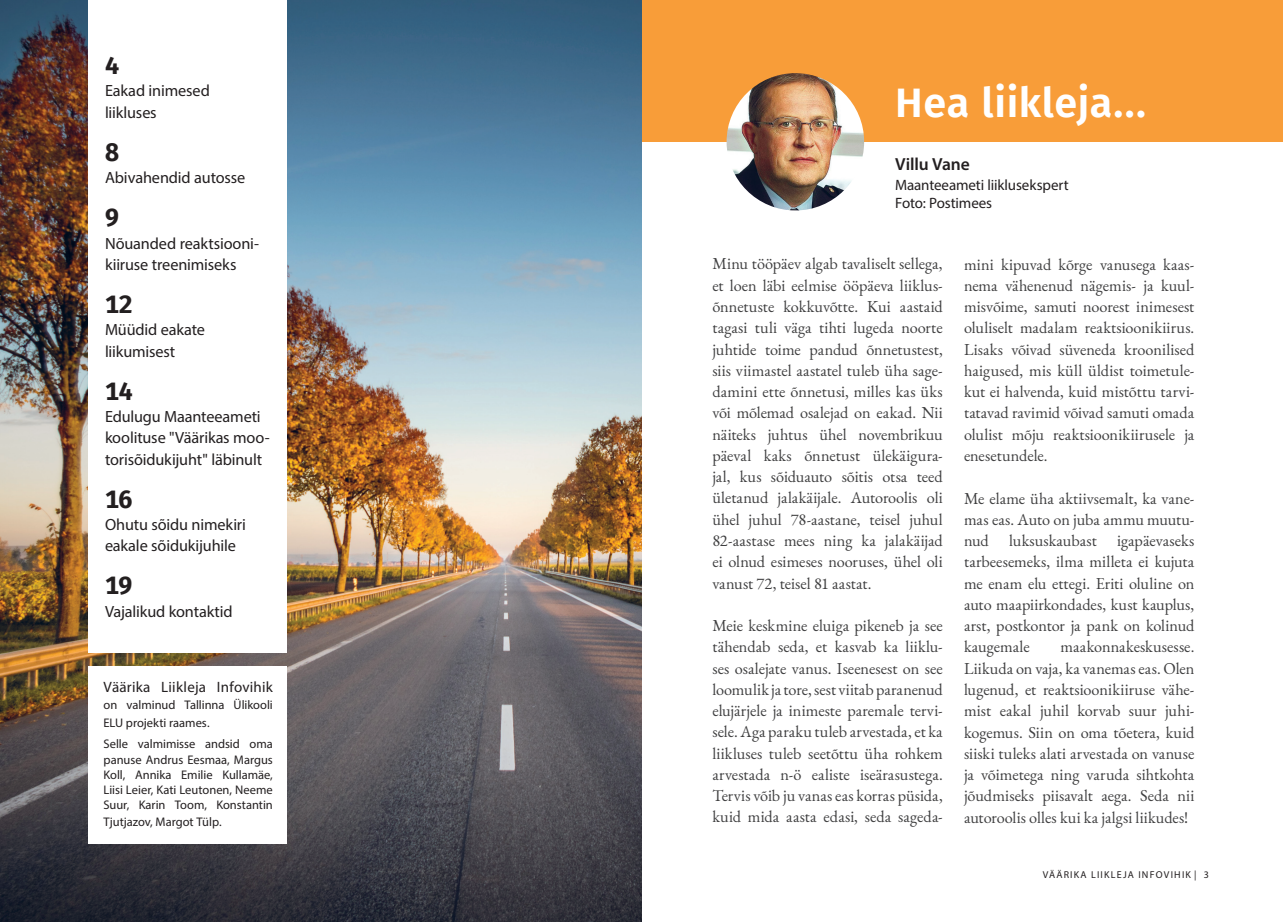
<style>
.page{position:relative;width:1283px;height:922px;background:#fff}
.page>*{position:absolute;margin:0;border:0;box-sizing:border-box;transform-origin:0 0}
.t1{font:600 41.25px "Fira Sans";letter-spacing:.015em;color:#fff}
.t2{font:700 25px "Fira Sans";letter-spacing:-.01em;color:#231f20}
.t3{font:600 17.5px "Myriad Pro";letter-spacing:-.01em;color:#231f20}
.t4{font:16.25px/21.2px "EB Garamond";color:#3e3e3f;text-align:justify}
.t5{font:16.25px/21.2px "Myriad Pro";letter-spacing:-.01em;color:#231f20}
.t6{font:15px/18px "Myriad Pro";color:#231f20}
.t7{font:12.5px/15px "Myriad Pro";color:#231f20}
.t8{font:10px "Myriad Pro";letter-spacing:.12em;color:#231f20}
</style>
<div class="page">
<div style="left:641px;top:0;width:642px;height:142px;background:#f89d39"></div>
<img style="left:0;top:0;width:641px;height:921px">
<div style="left:89px;top:0;width:198px;height:652px;background:#fff"></div>
<div style="left:89px;top:666px;width:198px;height:177px;background:#fff"></div>
<img style="left:726px;top:73px;width:138px;height:137px;border-radius:69px">
<h2 class="t2" style="left:105px;top:44px;width:16px">4</h2>
<p class="t5" style="left:105px;top:80px;width:106px">Eakad inimesed liikluses</p>
<h2 class="t2" style="left:105px;top:131px;width:15px">8</h2>
<p class="t5" style="left:105px;top:167px;width:142px">Abivahendid autosse</p>
<h2 class="t2" style="left:105px;top:196px;width:15px">9</h2>
<p class="t5" style="left:105px;top:232px;width:156px">Nõuanded reaktsiooni&shy;kiiruse treenimiseks</p>
<h2 class="t2" style="left:105px;top:283px;width:29px">12</h2>
<p class="t5" style="left:105px;top:319px;width:101px">Müüdid eakate liikumisest</p>
<h2 class="t2" style="left:105px;top:369px;width:29px">14</h2>
<p class="t5" style="left:105px;top:405px;width:166px">Edulugu Maanteeameti koolituse "Väärikas moo&shy;torisõidukijuht" läbinult</p>
<h2 class="t2" style="left:105px;top:477px;width:29px">16</h2>
<p class="t5" style="left:105px;top:513px;width:142px">Ohutu sõidu nimekiri eakale sõidukijuhile</p>
<h2 class="t2" style="left:105px;top:564px;width:29px">19</h2>
<p class="t5" style="left:105px;top:600px;width:129px">Vajalikud kontaktid</p>
<p class="t6" style="left:103px;top:677px;width:171px">Väärika Liikleja Infovihik</p>
<p class="t7" style="left:103px;top:696px;width:171px;line-height:17.5px">on valminud Tallinna Ülikooli<br>ELU projekti raames.</p>
<p class="t7" style="left:103px;top:735px;width:171px;line-height:16.2px">Selle valmimisse andsid oma panuse Andrus Eesmaa, Margus</p>
<p class="t7" style="left:103px;top:767px;width:171px;text-align:justify">Koll, Annika Emilie Kullamäe, Liisi Leier, Kati Leutonen, Neeme Suur, Karin Toom, Konstantin</p>
<p class="t7" style="left:103px;top:813px;width:120px">Tjutjazov, Margot Tülp.</p>
<h1 class="t1" style="left:895px;top:69px;width:252px">Hea liikleja...</h1>
<p class="t3" style="left:895px;top:153px;width:76px">Villu Vane</p>
<p class="t6" style="left:895px;top:176px;width:175px">Maanteeameti liiklusekspert<br>Foto: Postimees</p>
<p class="t4" style="left:712px;top:253px;width:232px">Minu tööpäev algab tavaliselt sellega, et loen läbi eelmise ööpäeva liiklus&shy;õnnetuste kokkuvõtte. Kui aastaid tagasi tuli väga tihti lugeda noorte juhtide toime pandud õnnetustest, siis viimastel aastatel tuleb üha sage&shy;damini ette õnnetusi, milles kas üks või mõlemad osalejad on eakad. Nii näiteks juhtus ühel novembrikuu päeval kaks õnnetust ülekäigura&shy;jal, kus sõiduauto sõitis otsa teed ületanud jalakäijale. Autoroolis oli ühel juhul 78-aastane, teisel juhul 82-aastase mees ning ka jalakäijad ei olnud esimeses nooruses, ühel oli vanust 72, teisel 81 aastat.</p>
<p class="t4" style="left:712px;top:615px;width:232px">Meie keskmine eluiga pikeneb ja see tähendab seda, et kasvab ka liiklu&shy;ses osalejate vanus. Iseenesest on see loomulik ja tore, sest viitab paranenud elujärjele ja inimeste paremale tervi&shy;sele. Aga paraku tuleb arvestada, et ka liikluses tuleb seetõttu üha rohkem arvestada n-ö ealiste iseärasustega.<br>Tervis võib ju vanas eas korras püsida, kuid mida aasta edasi, seda sageda-</p>
<p class="t4" style="left:964px;top:253px;width:232px">mini kipuvad kõrge vanusega kaas&shy;nema vähenenud nägemis- ja kuul&shy;misvõime, samuti noorest inimesest oluliselt madalam reaktsioonikiirus.<br>Lisaks võivad süveneda kroonilised haigused, mis küll üldist toimetule&shy;kut ei halvenda, kuid mistõttu tarvi&shy;tatavad ravimid võivad samuti omada olulist mõju reaktsioonikiirusele ja enesetundele.</p>
<p class="t4" style="left:964px;top:487px;width:232px">Me elame üha aktiivsemalt, ka vane&shy;mas eas. Auto on juba ammu muutu&shy;nud</p>
<p class="t4" style="left:964px;top:530px;width:232px;text-indent:153px">igapäevaseks tarbeesemeks, ilma milleta ei kujuta me enam elu ettegi. Eriti oluline on auto maapiirkondades, kust kauplus, arst, postkontor ja pank on kolinud kaugemale</p>
<p class="t4" style="left:1009px;top:530px;width:89px">luksuskaubast</p>
<p class="t4" style="left:964px;top:636px;width:232px;text-indent:96px">maakonnakeskusesse.<br>Liikuda on vaja, ka vanemas eas. Olen lugenud, et reaktsioonikiiruse vähe&shy;mist eakal juhil korvab suur juhi&shy;kogemus. Siin on oma tõetera, kuid siiski tuleks alati arvestada on vanuse ja võimetega ning varuda sihtkohta jõudmiseks piisavalt aega. Seda nii autoroolis olles kui ka jalgsi liikudes!</p>
<p class="t8" style="left:1043px;top:867px;width:168px">VÄÄRIKA LIIKLEJA INFOVIHIK | 3</p>
</div>
